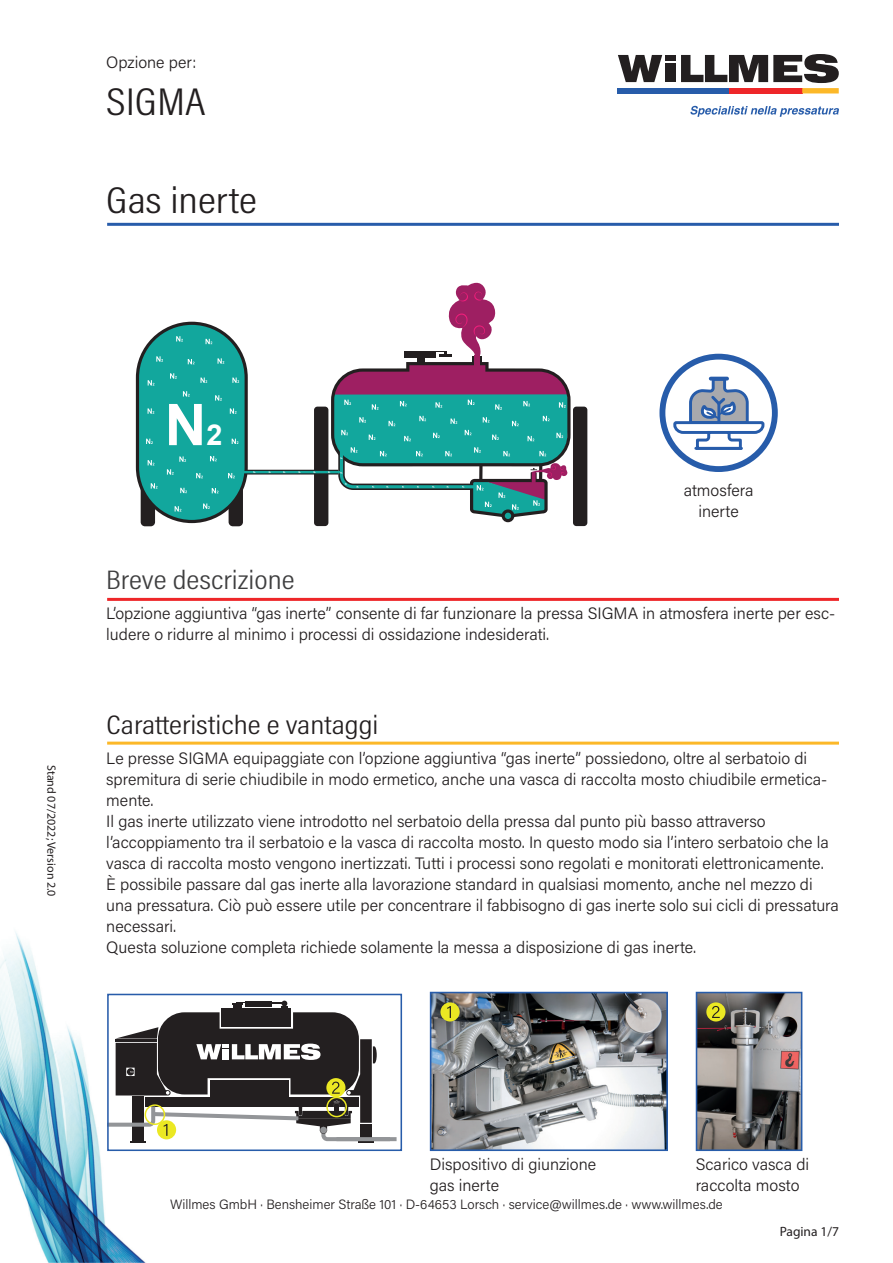
<style>
.page{position:relative;width:893px;height:1263px;background:#fff}
.page>*{position:absolute;margin:0;border:0;box-sizing:border-box;transform-origin:0 0}
.t1{font:700 57.6px "Arial";color:#fff}
.t2{font:300 39px "Acumin Pro Cond";color:#231f20;scale:1.2 1}
.t3{font:300 37.5px "Acumin Pro Cond";color:#231f20;scale:1.2 1}
.t4{font:300 27px "Acumin Pro Cond";color:#231f20;scale:1.2 1}
.t5{font:300 27px "Acumin Pro Cond";color:#3e3e3f;scale:1.2 1}
.t6{font:300 16.5px/21px "Acumin Pro";color:#231f20}
.t7{font:300 13.5px "Acumin Pro";color:#231f20}
.t8{font:13.5px "Myriad Pro";color:#231f20}
.t9{font:12px "Myriad Pro";color:#231f20}
.s1{font-size:28.8px}
</style>
<div class="page">
<svg style="left:618px;top:55px;width:44px;height:27px"></svg>
<div style="left:665px;top:63px;width:11px;height:19px;background:#231f20"></div>
<div style="left:665px;top:55px;width:11px;height:6px;background:#231f20"></div>
<svg style="left:681px;top:54px;width:158px;height:29px"></svg>
<div style="left:618px;top:88px;width:111px;height:5px;background:#275caa"></div>
<div style="left:729px;top:88px;width:73px;height:5px;background:#ee2629"></div>
<div style="left:802px;top:88px;width:37px;height:5px;background:#fcb828"></div>
<svg style="left:690px;top:106px;width:149px;height:11px"></svg>
<img style="left:0;top:932px;width:159px;height:331px">
<div style="left:573px;top:407px;width:14px;height:119px;background:#231f20;border-radius:3px"></div>
<svg style="left:248px;top:470px;width:66px;height:4px"></svg>
<div style="left:142px;top:481px;width:11px;height:44px;background:#231f20;border-radius:3px"></div>
<div style="left:141px;top:480px;width:14px;height:46px;border:3px solid #231f20;border-radius:3px"></div>
<div style="left:230px;top:481px;width:11px;height:44px;background:#231f20;border-radius:3px"></div>
<div style="left:229px;top:480px;width:14px;height:46px;border:3px solid #231f20;border-radius:3px"></div>
<div style="left:137px;top:323px;width:109px;height:198px;background:#12a79d;border-radius:54px"></div>
<div style="left:136px;top:322px;width:112px;height:201px;border:3px solid #231f20;border-radius:54px"></div>
<div style="left:314px;top:407px;width:14px;height:119px;background:#231f20;border-radius:3px"></div>
<div style="left:502px;top:509px;width:12px;height:13px;border:3px solid #231f20;border-radius:50%"></div>
<hr style="left:238px;top:471px;width:103px;height:2px;background:#12a79d">
<svg style="left:148px;top:380px;width:6px;height:5px"></svg>
<svg style="left:183px;top:391px;width:7px;height:5px"></svg>
<svg style="left:170px;top:373px;width:7px;height:6px"></svg>
<svg style="left:156px;top:356px;width:7px;height:6px"></svg>
<svg style="left:146px;top:439px;width:7px;height:5px"></svg>
<svg style="left:148px;top:460px;width:6px;height:5px"></svg>
<svg style="left:148px;top:408px;width:6px;height:6px"></svg>
<svg style="left:232px;top:439px;width:6px;height:5px"></svg>
<svg style="left:230px;top:408px;width:7px;height:6px"></svg>
<svg style="left:188px;top:359px;width:6px;height:5px"></svg>
<svg style="left:201px;top:377px;width:6px;height:6px"></svg>
<svg style="left:232px;top:377px;width:7px;height:6px"></svg>
<svg style="left:176px;top:336px;width:7px;height:5px"></svg>
<svg style="left:206px;top:339px;width:6px;height:5px"></svg>
<svg style="left:175px;top:506px;width:6px;height:5px"></svg>
<svg style="left:203px;top:503px;width:7px;height:6px"></svg>
<svg style="left:215px;top:395px;width:7px;height:6px"></svg>
<svg style="left:218px;top:358px;width:6px;height:6px"></svg>
<svg style="left:151px;top:483px;width:6px;height:6px"></svg>
<svg style="left:180px;top:488px;width:7px;height:5px"></svg>
<svg style="left:167px;top:469px;width:7px;height:6px"></svg>
<svg style="left:179px;top:456px;width:7px;height:6px"></svg>
<svg style="left:196px;top:473px;width:7px;height:5px"></svg>
<svg style="left:228px;top:473px;width:7px;height:5px"></svg>
<svg style="left:212px;top:488px;width:6px;height:5px"></svg>
<svg style="left:210px;top:456px;width:7px;height:5px"></svg>
<svg style="left:328px;top:282px;width:242px;height:238px"></svg>
<div style="left:659px;top:354px;width:119px;height:118px;border:6px solid #275caa;border-radius:50%"></div>
<svg style="left:672px;top:376px;width:94px;height:75px"></svg>
<div style="left:107px;top:994px;width:295px;height:157px;border:2px solid #275caa"></div>
<img style="left:433px;top:995px;width:232px;height:153px">
<div style="left:430px;top:992px;width:238px;height:159px;border:2px solid #275caa"></div>
<img style="left:699px;top:995px;width:100px;height:153px">
<div style="left:696px;top:992px;width:106px;height:159px;border:2px solid #275caa"></div>
<div style="left:440px;top:1002px;width:20px;height:19px;background:#ebe823;border-radius:50%"></div>
<svg style="left:447px;top:1006px;width:4px;height:12px"></svg>
<svg style="left:108px;top:1000px;width:293px;height:143px"></svg>
<div style="left:706px;top:1002px;width:19px;height:19px;background:#ebe823;border-radius:50%"></div>
<svg style="left:712px;top:1006px;width:8px;height:12px"></svg>
<div style="left:145px;top:1104px;width:20px;height:21px;border:2px solid #ebe823;border-radius:50%"></div>
<div style="left:326px;top:1097px;width:21px;height:20px;border:2px solid #ebe823;border-radius:50%"></div>
<hr style="left:107px;top:742px;width:732px;height:3px;background:#fcb828">
<hr style="left:107px;top:598px;width:732px;height:3px;background:#ee2629">
<hr style="left:107px;top:223px;width:732px;height:3px;background:#275caa">
<p class="t6" style="left:106px;top:51px;width:92px">Opzione per:</p>
<h2 class="t2" style="left:106px;top:76px;width:84px">SIGMA</h2>
<h3 class="t3" style="left:106px;top:176px;width:127px">Gas inerte</h3>
<p class="t9" style="left:59px;top:765px;width:133px;rotate:90deg">Stand 07/2022; Version 2.0</p>
<h1 class="t1" style="left:165px;top:384px;width:59px">N<span class="s1">2</span></h1>
<p class="t6" style="left:684px;top:479px;width:71px;text-align:center">atmosfera inerte</p>
<h3 class="t5" style="left:106px;top:563px;width:158px">Breve descrizione</h3>
<p class="t6" style="left:106px;top:602px;width:730px">L’opzione aggiuntiva “gas inerte” consente di far funzionare la pressa SIGMA in atmosfera inerte per esc&shy;ludere o ridurre al minimo i processi di ossidazione indesiderati.</p>
<h3 class="t4" style="left:106px;top:708px;width:228px">Caratteristiche e vantaggi</h3>
<p class="t6" style="left:106px;top:747px;width:734px">Le presse SIGMA equipaggiate con l’opzione aggiuntiva “gas inerte” possiedono, oltre al serbatoio di spremitura di serie chiudibile in modo ermetico, anche una vasca di raccolta mosto chiudibile ermetica&shy;mente.<br>Il gas inerte utilizzato viene introdotto nel serbatoio della pressa dal punto più basso attraverso l’accoppiamento tra il serbatoio e la vasca di raccolta mosto. In questo modo sia l’intero serbatoio che la vasca di raccolta mosto vengono inertizzati. Tutti i processi sono regolati e monitorati elettronicamente.<br>È possibile passare dal gas inerte alla lavorazione standard in qualsiasi momento, anche nel mezzo di una pressatura. Ciò può essere utile per concentrare il fabbisogno di gas inerte solo sui cicli di pressatura necessari.<br>Questa soluzione completa richiede solamente la messa a disposizione di gas inerte.</p>
<p class="t6" style="left:430px;top:1153px;width:168px">Dispositivo di giunzione gas inerte</p>
<p class="t6" style="left:696px;top:1153px;width:115px">Scarico vasca di raccolta mosto</p>
<p class="t7" style="left:170px;top:1195px;width:554px">Willmes GmbH · Bensheimer Straße 101 · D-64653 Lorsch · service@willmes.de · www.willmes.de</p>
<p class="t8" style="left:780px;top:1223px;width:61px">Pagina 1/7</p>
</div>
